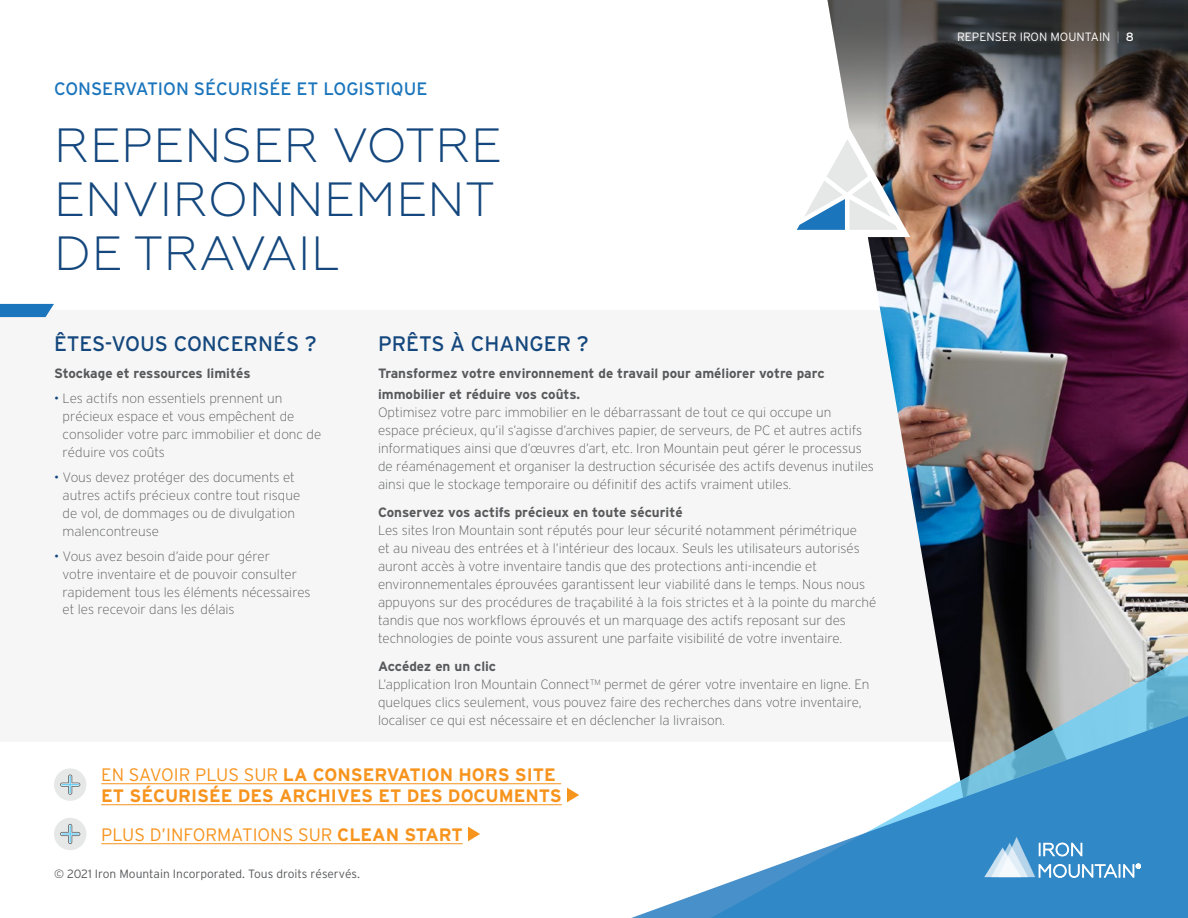
<style>
.page{position:relative;width:1188px;height:918px;background:#fff}
.page>*{position:absolute;margin:0;border:0;box-sizing:border-box;transform-origin:0 0}
.t1{font:300 48px/54px "Geometria";letter-spacing:.01em;color:#14477d}
.t2{font:21px "Interstate";color:#14477d}
.t3{font:700 18px/21px "Interstate";color:#f7941e}
.t4{font:18px "Interstate";color:#1b75bc}
.t5{font:300 18px "Interstate";color:#f7941e}
.t6{font:200 13.5px/18px "Interstate";color:#58595b}
.t7{font:700 13.5px/21px "Interstate";color:#58595b}
.t8{font:300 12px "Interstate";color:#58595b}
.t9{font:300 12px "Interstate";color:#fff}
.s1{font-weight:300;color:#14477d}
.s2{font-weight:300}
.s3{font-weight:700}
.s4{font-weight:100}
.s5{font-weight:400}
</style>
<div class="page">
<div style="left:0;top:310px;width:1188px;height:432px;background:#f6f6f6"></div>
<img style="left:870px;top:207px;width:318px;height:441px">
<svg style="left:937px;top:648px;width:251px;height:63px;background:#7e8a8c"></svg>
<svg style="left:631px;top:711px;width:557px;height:207px"></svg>
<img style="left:827px;top:0;width:361px;height:207px">
<svg style="left:984px;top:837px;width:157px;height:41px;background:#65a6d5"></svg>
<svg style="left:0;top:304px;width:54px;height:13px"></svg>
<svg style="left:797px;top:106px;width:122px;height:147px"></svg>
<hr style="left:101px;top:783px;width:460px;height:1px;background:#f7941e">
<hr style="left:101px;top:804px;width:461px;height:1px;background:#f7941e">
<svg style="left:567px;top:788px;width:12px;height:14px"></svg>
<hr style="left:101px;top:843px;width:362px;height:1px;background:#f7941e">
<svg style="left:468px;top:827px;width:12px;height:14px"></svg>
<div style="left:54px;top:768px;width:32px;height:33px;background:#e6e8e8;border-radius:50%"></div>
<svg style="left:60px;top:775px;width:20px;height:20px"></svg>
<div style="left:54px;top:818px;width:32px;height:32px;background:#e6e8e8;border-radius:50%"></div>
<svg style="left:60px;top:824px;width:20px;height:20px"></svg>
<h3 class="t4" style="left:54px;top:78px;width:375px">CONSERVATION SÉCURISÉE ET LOGISTIQUE</h3>
<h1 class="t1" style="left:54px;top:118px;width:449px">REPENSER VOTRE<br>ENVIRONNEMENT<br>DE TRAVAIL</h1>
<h2 class="t2" style="left:54px;top:330px;width:264px">ÊTES-VOUS CONCERNÉS ?</h2>
<p class="t7" style="left:54px;top:363px;width:198px">Stockage et ressources limités</p>
<p class="t6" style="left:63px;top:389px;width:260px;text-indent:-9px"><span class="s1">•</span> Les actifs non essentiels prennent un précieux espace et vous empêchent de consolider votre parc immobilier et donc de réduire vos coûts</p>
<p class="t6" style="left:63px;top:468px;width:239px;text-indent:-9px"><span class="s1">•</span> Vous devez protéger des documents et autres actifs précieux contre tout risque de vol, de dommages ou de divulgation malencontreuse</p>
<p class="t6" style="left:63px;top:547px;width:249px;text-indent:-9px"><span class="s1">•</span> Vous avez besoin d’aide pour gérer<br>votre inventaire et de pouvoir consulter rapidement tous les éléments nécessaires et les recevoir dans les délais</p>
<h2 class="t2" style="left:378px;top:330px;width:212px">PRÊTS À CHANGER ?</h2>
<p class="t7" style="left:378px;top:363px;width:448px">Transformez votre environnement de travail pour améliorer votre parc immobilier et réduire vos coûts.</p>
<p class="t6" style="left:378px;top:403px;width:497px">Optimisez votre parc immobilier en le débarrassant de tout ce qui occupe un espace précieux, qu’il s’agisse d’archives papier, de serveurs, de PC et autres actifs informatiques ainsi que d’œuvres d’art, etc. Iron Mountain peut gérer le processus de réaménagement et organiser la destruction sécurisée des actifs devenus inutiles ainsi que le stockage temporaire ou définitif des actifs vraiment utiles.</p>
<p class="t7" style="left:378px;top:502px;width:306px">Conservez vos actifs précieux en toute sécurité</p>
<p class="t6" style="left:378px;top:521px;width:500px">Les sites Iron Mountain sont réputés pour leur sécurité notamment périmétrique<br>et au niveau des entrées et à l’intérieur des locaux. Seuls les utilisateurs autorisés auront accès à votre inventaire tandis que des protections anti-incendie et environnementales éprouvées garantissent leur viabilité dans le temps. Nous nous appuyons sur des procédures de traçabilité à la fois strictes et à la pointe du marché tandis que nos workflows éprouvés et un marquage des actifs reposant sur des technologies de pointe vous assurent une parfaite visibilité de votre inventaire.</p>
<p class="t7" style="left:378px;top:655px;width:120px">Accédez en un clic</p>
<p class="t6" style="left:378px;top:675px;width:493px">L’application Iron Mountain Connect™ permet de gérer votre inventaire en ligne. En quelques clics seulement, vous pouvez faire des recherches dans votre inventaire, localiser ce qui est nécessaire et en déclencher la livraison.</p>
<h3 class="t3" style="left:101px;top:764px;width:462px"><span class="s2">EN SAVOIR PLUS SUR</span> LA CONSERVATION HORS SITE<br>ET SÉCURISÉE DES ARCHIVES ET DES DOCUMENTS</h3>
<h3 class="t5" style="left:101px;top:824px;width:363px">PLUS D’INFORMATIONS SUR <span class="s3">CLEAN START</span></h3>
<p class="t8" style="left:54px;top:866px;width:307px">© 2021 Iron Mountain Incorporated. Tous droits réservés.</p>
<p class="t9" style="left:957px;top:29px;width:178px">REPENSER IRON MOUNTAIN <span class="s4">|</span> <span class="s5">8</span></p>
</div>
